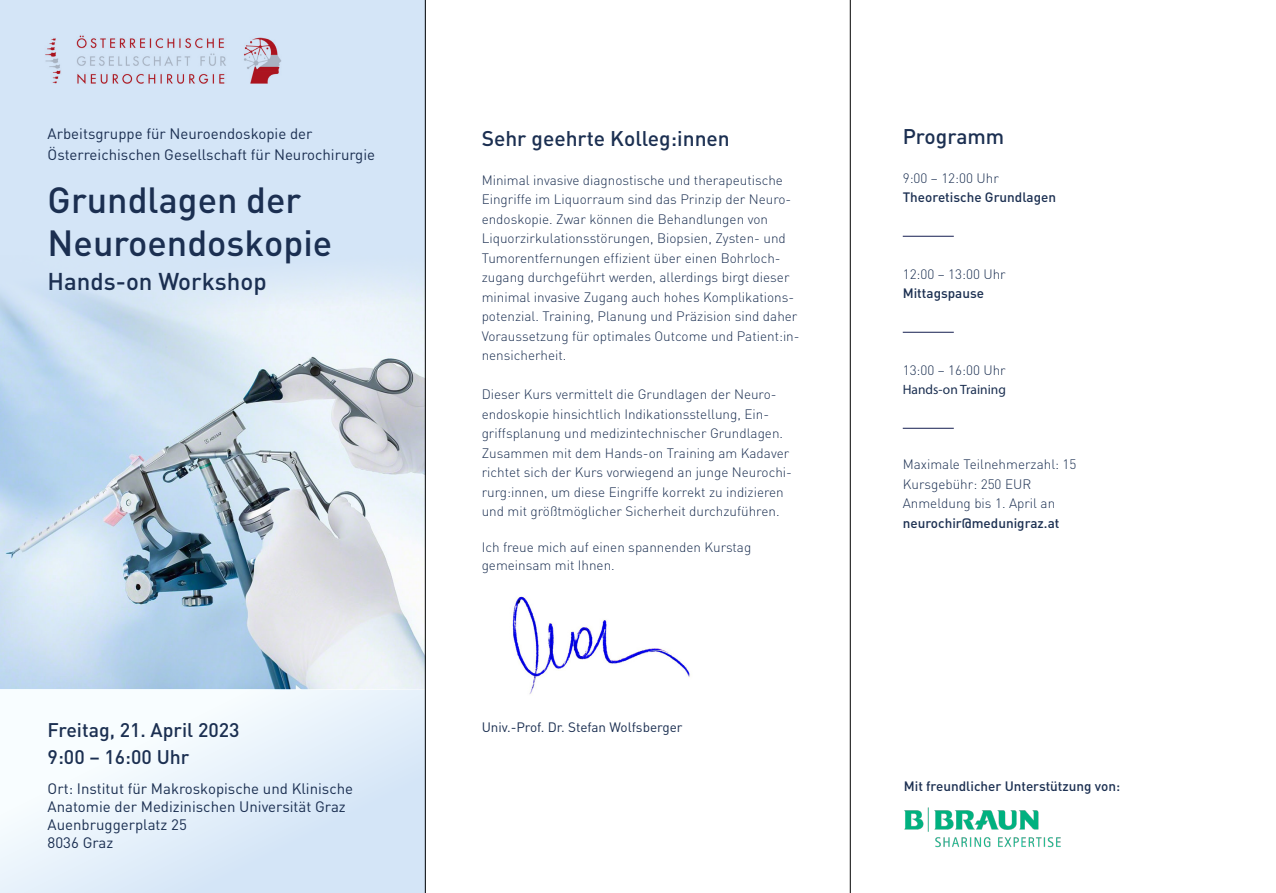
<style>
.page{position:relative;width:1276px;height:893px;background:#fff}
.page>*{position:absolute;margin:0;border:0;box-sizing:border-box;transform-origin:0 0}
.t1{font:500 36px "DIN Pro";color:#1b2f51}
.t2{font:500 24px "DIN Pro";color:#1b2f51}
.t3{font:500 21px "DIN Pro";color:#1b2f51}
.t4{font:500 19.5px/27px "DIN Pro";color:#1b2f51}
.t5{font:15px/21px "DIN Pro";color:#1b2f51}
.t6{font:300 13.5px/19.5px "DIN Pro";color:#1b2f51}
.t7{font:500 13.5px/19.5px "DIN Pro";color:#1b2f51}
.t8{font:13.5px "DIN Pro";color:#1b2f51}
.t9{font:13.5px "Myriad Pro";color:#1b2f51}
.s1{font-weight:300}
</style>
<div class="page">
<img style="left:512px;top:596px;width:178px;height:98px">
<div style="left:0;top:0;width:425px;height:893px;background:#d4e5f7"></div>
<img style="left:0;top:255px;width:425px;height:435px">
<svg style="left:0;top:690px;width:425px;height:203px"></svg>
<img style="left:45px;top:35px;width:236px;height:49px">
<img style="left:904px;top:807px;width:157px;height:41px">
<hr style="left:902px;top:236px;width:52px;height:1px;background:#141d50">
<hr style="left:902px;top:332px;width:52px;height:1px;background:#141d50">
<hr style="left:902px;top:428px;width:52px;height:1px;background:#141d50">
<hr style="left:425px;top:0;width:1px;height:893px;background:#000">
<hr style="left:850px;top:0;width:1px;height:893px;background:#000">
<p class="t5" style="left:48px;top:122px;width:329px">Arbeitsgruppe für Neuroendoskopie der<br>Österreichischen Gesellschaft für Neurochirurgie</p>
<p class="t1" style="left:48px;top:175px;width:255px">Grundlagen der</p>
<p class="t1" style="left:48px;top:218px;width:286px">Neuroendoskopie</p>
<p class="t2" style="left:48px;top:265px;width:220px">Hands-on Workshop</p>
<p class="t4" style="left:48px;top:716px;width:193px">Freitag, 21. April 2023<br>9:00 – 16:00 Uhr</p>
<p class="t5" style="left:48px;top:779px;width:307px;line-height:18px">Ort: Institut für Makroskopische und Klinische<br>Anatomie der Medizinischen Universität Graz</p>
<p class="t5" style="left:48px;top:813px;width:141px">Auenbruggerplatz 25</p>
<p class="t5" style="left:48px;top:831px;width:67px">8036 Graz</p>
<p class="t3" style="left:482px;top:124px;width:250px">Sehr geehrte Kolleg:innen</p>
<p class="t6" style="left:482px;top:169px;width:319px">Minimal invasive diagnostische und therapeutische Eingriffe im Liquorraum sind das Prinzip der Neuro&shy;endoskopie. Zwar können die Behandlungen von Liquorzirkulationsstörungen, Biopsien, Zysten- und Tumorentfernungen effizient über einen Bohrloch&shy;zugang durchgeführt werden, allerdings birgt dieser minimal invasive Zugang auch hohes Komplikations&shy;potenzial. Training, Planung und Präzision sind daher Voraussetzung für optimales Outcome und Patient:in&shy;nensicherheit.</p>
<p class="t6" style="left:482px;top:384px;width:312px">Dieser Kurs vermittelt die Grundlagen der Neuro&shy;endoskopie hinsichtlich Indikationsstellung, Ein&shy;griffsplanung und medizintechnischer Grundlagen.<br>Zusammen mit dem Hands-on Training am Kadaver richtet sich der Kurs vorwiegend an junge Neurochi&shy;rurg:innen, um diese Eingriffe korrekt zu indizieren und mit größtmöglicher Sicherheit durchzuführen.</p>
<p class="t6" style="left:482px;top:538px;width:271px;line-height:18px">Ich freue mich auf einen spannenden Kurstag gemeinsam mit Ihnen.</p>
<p class="t8" style="left:482px;top:718px;width:202px">Univ.-Prof. Dr. Stefan Wolfsberger</p>
<p class="t3" style="left:902px;top:122px;width:103px">Programm</p>
<p class="t6" style="left:902px;top:167px;width:98px">9:00 – 12:00 Uhr</p>
<p class="t7" style="left:902px;top:187px;width:155px">Theoretische Grundlagen</p>
<p class="t6" style="left:902px;top:263px;width:105px">12:00 – 13:00 Uhr</p>
<p class="t7" style="left:902px;top:283px;width:83px">Mittagspause</p>
<p class="t6" style="left:902px;top:359px;width:105px">13:00 – 16:00 Uhr</p>
<p class="t9" style="left:902px;top:381px;width:105px">Hands-on Training</p>
<p class="t6" style="left:902px;top:454px;width:175px">Maximale Teilnehmerzahl: 15<br>Kursgebühr: 250 EUR</p>
<p class="t7" style="left:902px;top:493px;width:158px"><span class="s1">Anmeldung bis 1. April an </span>neurochir@medunigraz.at</p>
<p class="t7" style="left:904px;top:776px;width:218px">Mit freundlicher Unterstützung von:</p>
</div>
